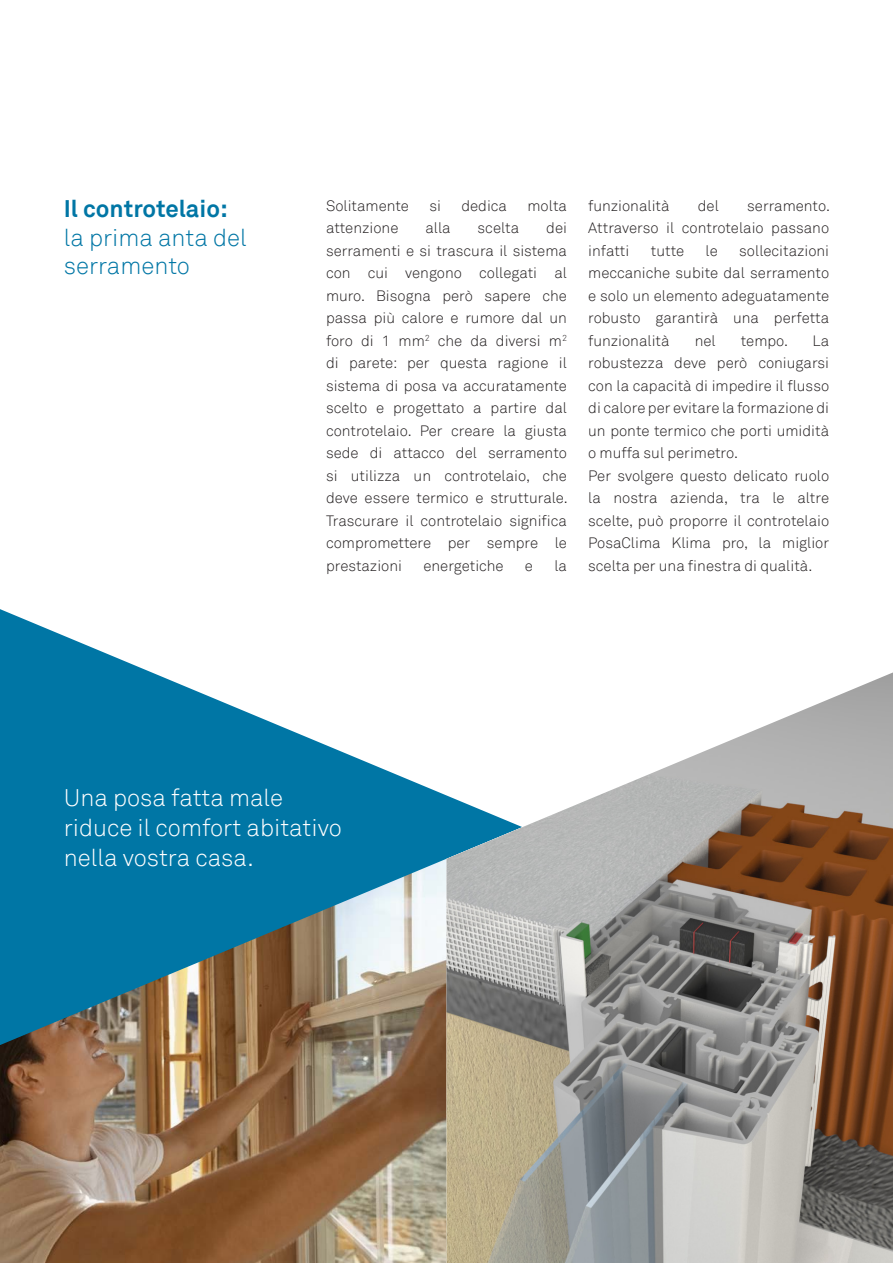
<style>
.page{position:relative;width:893px;height:1263px;background:#fff}
.page>*{position:absolute;margin:0;border:0;box-sizing:border-box;transform-origin:0 0}
.titolo_light_bianco{font:300 24px "Akkurat";color:#fff}
.titolo_blu{font:300 24px/28.5px "Akkurat";color:#0076a5}
.t1{font:300 15px/22.5px "Akkurat";color:#231f20;text-align:justify}
.s1{font-weight:700}
</style>
<div class="page">
<img style="left:0;top:1045px;width:446px;height:218px">
<svg style="left:0;top:609px;width:446px;height:436px;fill:#0076a5"></svg>
<img style="left:446px;top:672px;width:447px;height:591px">
<p class="titolo_blu" style="left:64px;top:195px;width:184px"><span class="s1">Il controtelaio: </span>la prima anta del serramento</p>
<p class="t1" style="left:326px;top:194px;width:85px">Solitamente</p>
<p class="t1" style="left:429px;top:194px;width:13px">si</p>
<p class="t1" style="left:461px;top:194px;width:47px">dedica</p>
<p class="t1" style="left:527px;top:194px;width:41px">molta</p>
<p class="t1" style="left:326px;top:217px;width:243px;text-indent:220px">dei serramenti e si trascura il sistema con cui vengono collegati al muro. Bisogna però sapere che passa più calore e rumore dal un foro di 1 mm<sup>2</sup> che da diversi m<sup>2 </sup>di parete: per questa ragione il sistema di posa va accuratamente scelto e progettato a partire dal controtelaio. Per creare la giusta sede di attacco del serramento si utilizza un controtelaio, che deve essere termico e strutturale.<br>Trascurare il controtelaio significa compromettere per sempre le prestazioni</p>
<p class="t1" style="left:326px;top:217px;width:74px">attenzione</p>
<p class="t1" style="left:425px;top:217px;width:27px">alla</p>
<p class="t1" style="left:478px;top:217px;width:43px">scelta</p>
<p class="t1" style="left:423px;top:554px;width:82px">energetiche</p>
<p class="t1" style="left:525px;top:554px;width:10px">e</p>
<p class="t1" style="left:554px;top:554px;width:14px">la</p>
<p class="t1" style="left:588px;top:194px;width:83px">funzionalità</p>
<p class="t1" style="left:698px;top:194px;width:23px">del</p>
<p class="t1" style="left:588px;top:194px;width:243px;text-indent:159px">serramento.<br>Attraverso il controtelaio passano infatti</p>
<p class="t1" style="left:588px;top:239px;width:242px;text-indent:151px">sollecitazioni meccaniche subite dal serramento e solo un elemento adeguatamente robusto garantirà una perfetta funzionalità</p>
<p class="t1" style="left:651px;top:239px;width:35px">tutte</p>
<p class="t1" style="left:706px;top:239px;width:14px">le</p>
<p class="t1" style="left:695px;top:329px;width:23px">nel</p>
<p class="t1" style="left:741px;top:329px;width:49px">tempo.</p>
<p class="t1" style="left:588px;top:329px;width:242px;text-indent:224px">La robustezza deve però coniugarsi con la capacità di impedire il flusso di calore per evitare la formazione di un ponte termico che porti umidità o muffa sul perimetro.</p>
<p class="t1" style="left:588px;top:464px;width:242px">Per svolgere questo delicato ruolo la nostra azienda, tra le altre scelte, può proporre il controtelaio PosaClima Klima pro, la miglior scelta per una finestra di qualità.</p>
<p class="titolo_light_bianco" style="left:64px;top:783px;width:221px">Una posa fatta male</p>
<p class="titolo_light_bianco" style="left:64px;top:813px;width:280px">riduce il comfort abitativo</p>
<p class="titolo_light_bianco" style="left:64px;top:843px;width:191px">nella vostra casa.</p>
</div>
